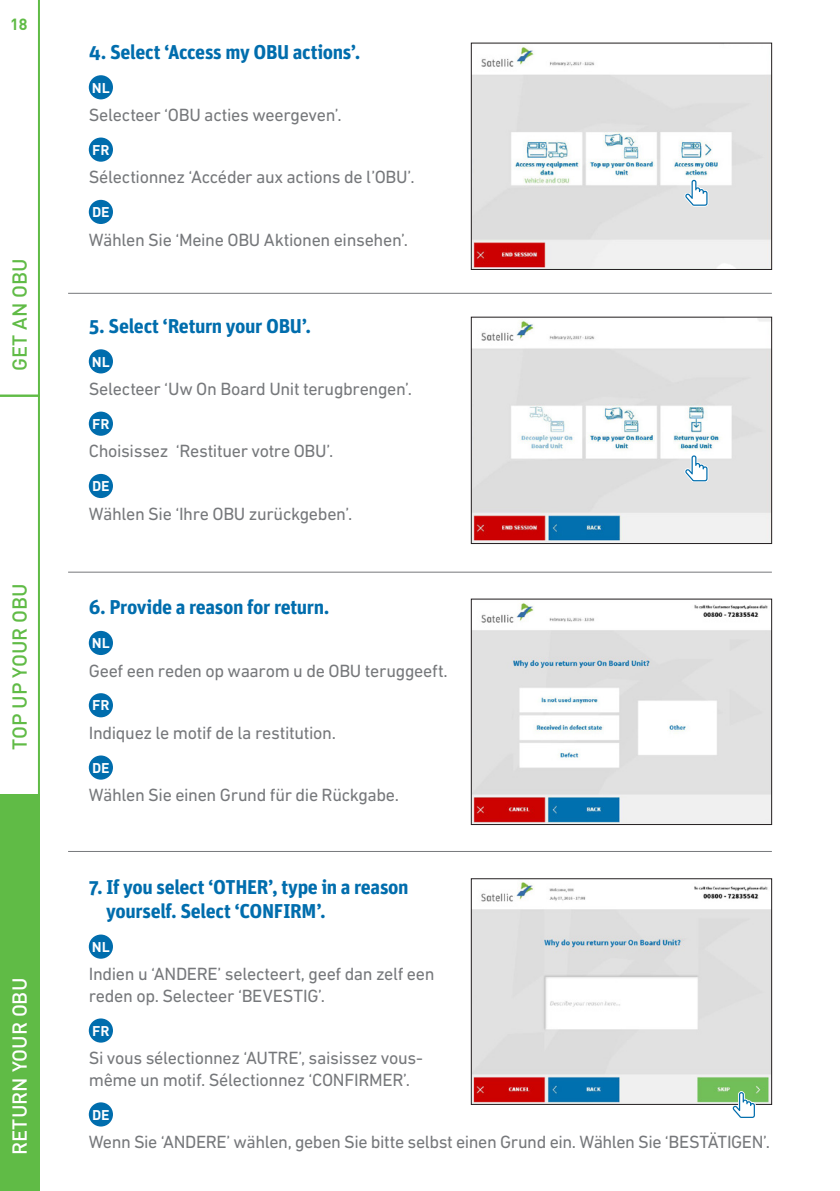
<style>
.page{position:relative;width:840px;height:1191px;background:#fff}
.page>*{position:absolute;margin:0;border:0;box-sizing:border-box;transform-origin:0 0}
.tussen_lijn{font:700 20px/24px "Unit Pro";letter-spacing:-.02em;color:#006dad}
.t1{font:500 20px "DIN";color:#60bb46}
.t2{font:500 20px "DIN";color:#fff}
.tussen_lijn-2{font:18px/21.6px "DIN Next W1 G";letter-spacing:-.02em;color:#76787b}
.t3{font:700 16px "DIN";color:#60bb46}
.t4{font:700 14px "DIN";color:#fff}
</style>
<div class="page">
<svg style="left:0;top:0;width:40px;height:794px"></svg>
<div style="left:0;top:794px;width:40px;height:397px;background:#60bb46"></div>
<hr style="left:68px;top:571px;width:703px;height:1px;background:#76787b">
<hr style="left:68px;top:293px;width:703px;height:1px;background:#76787b">
<hr style="left:68px;top:851px;width:703px;height:1px;background:#76787b">
<div style="left:89px;top:349px;width:24px;height:24px;background:#006dad;border-radius:50%"></div>
<div style="left:89px;top:411px;width:24px;height:25px;background:#006dad;border-radius:50%"></div>
<div style="left:89px;top:474px;width:24px;height:24px;background:#006dad;border-radius:50%"></div>
<img style="left:473px;top:319px;width:296px;height:223px">
<div style="left:471px;top:317px;width:300px;height:227px;border:1px solid #231f20"></div>
<svg style="left:684px;top:455px;width:23px;height:27px"></svg>
<div style="left:89px;top:631px;width:24px;height:24px;background:#006dad;border-radius:50%"></div>
<div style="left:89px;top:693px;width:24px;height:24px;background:#006dad;border-radius:50%"></div>
<div style="left:89px;top:755px;width:24px;height:24px;background:#006dad;border-radius:50%"></div>
<img style="left:473px;top:602px;width:296px;height:220px">
<div style="left:89px;top:934px;width:24px;height:24px;background:#006dad;border-radius:50%"></div>
<div style="left:89px;top:1018px;width:24px;height:24px;background:#006dad;border-radius:50%"></div>
<div style="left:89px;top:1102px;width:24px;height:24px;background:#006dad;border-radius:50%"></div>
<img style="left:473px;top:882px;width:296px;height:220px">
<div style="left:471px;top:878px;width:300px;height:226px;border:1px solid #231f20"></div>
<svg style="left:731px;top:1091px;width:24px;height:27px"></svg>
<div style="left:89px;top:75px;width:24px;height:24px;background:#006dad;border-radius:50%"></div>
<div style="left:89px;top:137px;width:24px;height:25px;background:#006dad;border-radius:50%"></div>
<div style="left:89px;top:200px;width:24px;height:24px;background:#006dad;border-radius:50%"></div>
<img style="left:473px;top:46px;width:296px;height:222px">
<div style="left:471px;top:43px;width:300px;height:227px;border:1px solid #231f20"></div>
<svg style="left:684px;top:179px;width:23px;height:27px"></svg>
<p class="t3" style="left:10px;top:14px;width:19px">18</p>
<p class="t1" style="left:7px;top:371px;width:114px;rotate:-90deg">GET AN OBU</p>
<p class="t1" style="left:7px;top:750px;width:168px;rotate:-90deg">TOP UP YOUR OBU</p>
<p class="t2" style="left:7px;top:1154px;width:178px;rotate:-90deg">RETURN YOUR OBU</p>
<p class="tussen_lijn" style="left:89px;top:39px;width:273px">4. Select ‘Access my OBU actions’.</p>
<p class="t4" style="left:92px;top:78px;width:19px">NL</p>
<p class="tussen_lijn-2" style="left:89px;top:104px;width:254px">Selecteer ‘OBU acties weergeven’.</p>
<p class="t4" style="left:92px;top:141px;width:19px">FR</p>
<p class="tussen_lijn-2" style="left:89px;top:166px;width:327px">Sélectionnez ‘Accéder aux actions de l’OBU’.</p>
<p class="t4" style="left:92px;top:203px;width:19px">DE</p>
<p class="tussen_lijn-2" style="left:89px;top:228px;width:320px">Wählen Sie ‘Meine OBU Aktionen einsehen’.</p>
<p class="tussen_lijn" style="left:89px;top:313px;width:224px">5. Select ‘Return your OBU’.</p>
<p class="t4" style="left:92px;top:352px;width:19px">NL</p>
<p class="tussen_lijn-2" style="left:89px;top:378px;width:325px">Selecteer ‘Uw On Board Unit terugbrengen’.</p>
<p class="t4" style="left:92px;top:415px;width:19px">FR</p>
<p class="tussen_lijn-2" style="left:89px;top:440px;width:246px">Choisissez ‘Restituer votre OBU’.</p>
<p class="t4" style="left:92px;top:477px;width:19px">DE</p>
<p class="tussen_lijn-2" style="left:89px;top:502px;width:265px">Wählen Sie ‘Ihre OBU zurückgeben’.</p>
<p class="tussen_lijn" style="left:89px;top:594px;width:242px">6. Provide a reason for return.</p>
<p class="t4" style="left:92px;top:634px;width:19px">NL</p>
<p class="tussen_lijn-2" style="left:89px;top:659px;width:360px">Geef een reden op waarom u de OBU teruggeeft.</p>
<p class="t4" style="left:92px;top:696px;width:19px">FR</p>
<p class="tussen_lijn-2" style="left:89px;top:722px;width:249px">Indiquez le motif de la restitution.</p>
<p class="t4" style="left:92px;top:758px;width:19px">DE</p>
<p class="tussen_lijn-2" style="left:89px;top:784px;width:311px">Wählen Sie einen Grund für die Rückgabe.</p>
<p class="tussen_lijn" style="left:106px;top:874px;width:304px;text-indent:-17px">7. If you select ‘OTHER’, type in a reason yourself. Select ‘CONFIRM’.</p>
<p class="t4" style="left:92px;top:937px;width:19px">NL</p>
<p class="tussen_lijn-2" style="left:89px;top:963px;width:347px">Indien u ‘ANDERE’ selecteert, geef dan zelf een reden op. Selecteer ‘BEVESTIG’.</p>
<p class="t4" style="left:92px;top:1021px;width:19px">FR</p>
<p class="tussen_lijn-2" style="left:89px;top:1047px;width:335px">Si vous sélectionnez ‘AUTRE’, saisissez vous&shy;même un motif. Sélectionnez ‘CONFIRMER’.</p>
<p class="t4" style="left:92px;top:1105px;width:19px">DE</p>
<p class="tussen_lijn-2" style="left:89px;top:1131px;width:682px">Wenn Sie ‘ANDERE’ wählen, geben Sie bitte selbst einen Grund ein. Wählen Sie ‘BESTÄTIGEN’.</p>
</div>
